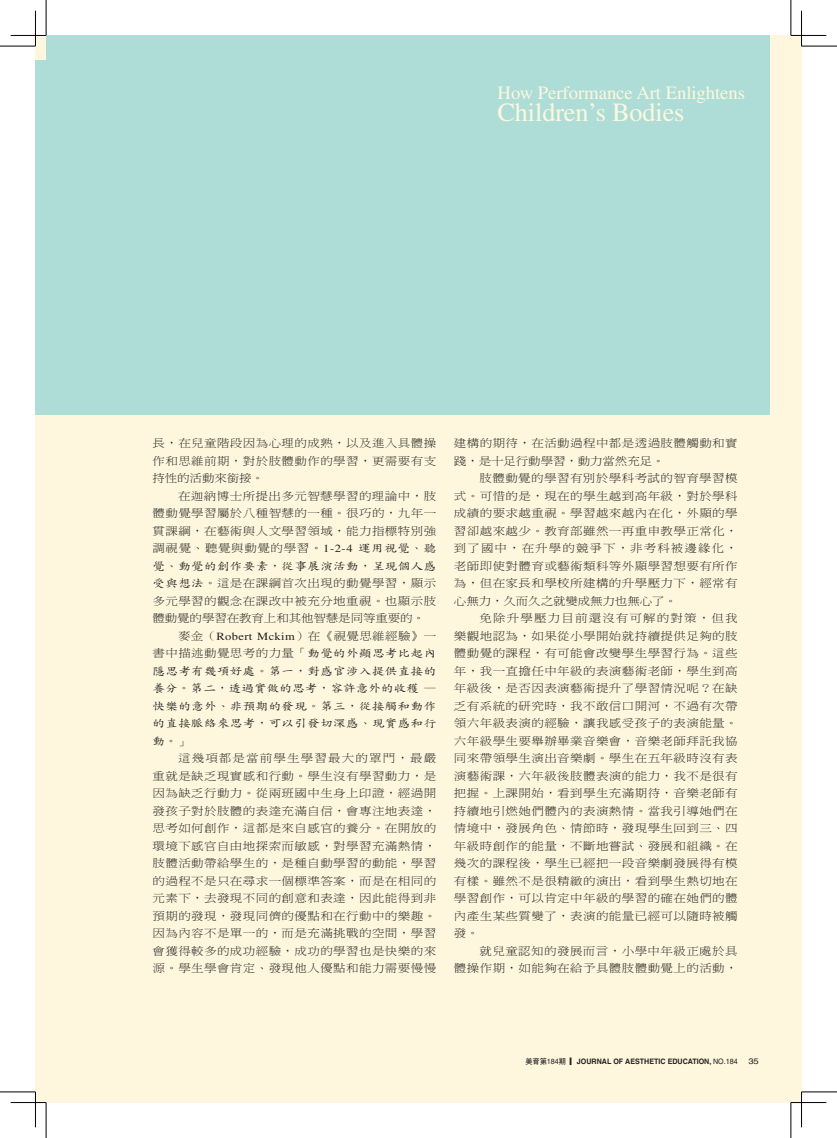
<style>
.page{position:relative;width:837px;height:1138px;background:#fff}
.page>*{position:absolute;margin:0;border:0;box-sizing:border-box;transform-origin:0 0}
.t1{font:26.25px "Times";letter-spacing:-.005em;color:#fef7dd}
.t2{font:18.75px "Times";letter-spacing:-.005em;color:#fef7dd}
.t3{font:11px/17.5px "DF Ming Std W3";letter-spacing:.03em;color:#231f20;text-align:justify;scale:1.14 1}
.t4{font:11px/17.5px "DF Kai Shu Std W5";letter-spacing:.03em;color:#231f20;text-align:justify;scale:1.14 1}
.t5{font:8px "Helvetica";color:#231f20;scale:1.18 1}
.t6{font:700 7.5px "Helvetica";color:#231f20;scale:.95 1}
.s1{font-family:"Times"}
.s2{font-family:"DF Kai Shu Std W5"}
.s3{font-family:"DF Ming Std W3"}
.s4{font-family:"DF Hei Bd HK BF";font-weight:400}
.s5{font-weight:400}
</style>
<div class="page">
<div style="left:35px;top:35px;width:766px;height:1067px;background:#aeddd8"></div>
<div style="left:35px;top:415px;width:755px;height:687px;background:#fef7dd"></div>
<div style="left:769px;top:35px;width:32px;height:1067px;background:#fef7dd"></div>
<div style="left:35px;top:35px;width:11px;height:25px;background:#fef7dd"></div>
<hr style="left:11px;top:1101px;width:35px;height:2px;background:#fff">
<hr style="left:790px;top:1101px;width:36px;height:2px;background:#fff">
<hr style="left:800px;top:11px;width:2px;height:35px;background:#fff">
<hr style="left:800px;top:1091px;width:2px;height:36px;background:#fff">
<hr style="left:0;top:46px;width:35px;height:1px;background:#000">
<hr style="left:801px;top:46px;width:35px;height:1px;background:#000">
<hr style="left:0;top:1091px;width:35px;height:1px;background:#000">
<hr style="left:801px;top:1091px;width:35px;height:1px;background:#000">
<hr style="left:46px;top:0;width:1px;height:35px;background:#000">
<hr style="left:46px;top:1102px;width:1px;height:35px;background:#000">
<hr style="left:790px;top:0;width:1px;height:35px;background:#000">
<hr style="left:790px;top:1102px;width:1px;height:35px;background:#000">
<hr style="left:11px;top:35px;width:35px;height:1px;background:#000">
<hr style="left:790px;top:35px;width:36px;height:1px;background:#000">
<hr style="left:11px;top:1102px;width:35px;height:1px;background:#000">
<hr style="left:790px;top:1102px;width:36px;height:1px;background:#000">
<hr style="left:35px;top:11px;width:1px;height:35px;background:#000">
<hr style="left:35px;top:1091px;width:1px;height:36px;background:#000">
<hr style="left:801px;top:11px;width:1px;height:35px;background:#000">
<hr style="left:801px;top:1091px;width:1px;height:36px;background:#000">
<h2 class="t2" style="left:497px;top:82px;width:249px">How Performance Art Enlightens</h2>
<h1 class="t1" style="left:497px;top:98px;width:188px">Children’s Bodies</h1>
<p class="t3" style="left:152px;top:434px;width:250px">長，在兒童階段因為心理的成熟，以及進入具體操作和思維前期，對於肢體動作的學習，更需要有支持性的活動來銜接。</p>
<p class="t3" style="left:152px;top:486px;width:250px;text-indent:26px">在迦納博士所提出多元智慧學習的理論中，肢體動覺學習屬於八種智慧的一種。很巧的，九年一貫課綱，在藝術與人文學習領域，能力指標特別強調視覺、聽覺與動覺的學習。<span class="s1">1-2-4</span> <span class="s2">運用視覺、聽</span></p>
<p class="t4" style="left:152px;top:556px;width:250px">覺、動覺的創作要素，從事展演活動，呈現個人感</p>
<p class="t3" style="left:152px;top:574px;width:250px"><span class="s2">受與想法</span>。這是在課綱首次出現的動覺學習，顯示多元學習的觀念在課改中被充分地重視。也顯示肢體動覺的學習在教育上和其他智慧是同等重要的。</p>
<p class="t3" style="left:152px;top:626px;width:250px;text-align:right">麥金（<span class="s1">Robert Mckim</span>）在《視覺思維經驗》一<br>書中描述動覺思考的力量「<span class="s2">動覺的外顯思考比起內</span></p>
<p class="t4" style="left:152px;top:661px;width:250px">隱思考有幾項好處。第一，對感官涉入提供直接的養分。第二，透過實做的思考，容許意外的收穫 —快樂的意外、非預期的發現。第三，從接觸和動作的直接脈絡來思考，可以引發切深感、現實感和行動。<span class="s3">」</span></p>
<p class="t3" style="left:152px;top:749px;width:250px;text-indent:26px">這幾項都是當前學生學習最大的罩門，最嚴重就是缺乏現實感和行動。學生沒有學習動力，是因為缺乏行動力。從兩班國中生身上印證，經過開發孩子對於肢體的表達充滿自信，會專注地表達，思考如何創作，這都是來自感官的養分。在開放的環境下感官自由地探索而敏感，對學習充滿熱情，肢體活動帶給學生的，是種自動學習的動能，學習的過程不是只在尋求一個標準答案，而是在相同的元素下，去發現不同的創意和表達，因此能得到非預期的發現，發現同儕的優點和在行動中的樂趣。因為內容不是單一的，而是充滿挑戰的空間，學習會獲得較多的成功經驗，成功的學習也是快樂的來源。學生學會肯定、發現他人優點和能力需要慢慢</p>
<p class="t3" style="left:454px;top:434px;width:250px">建構的期待，在活動過程中都是透過肢體觸動和實踐，是十足行動學習，動力當然充足。</p>
<p class="t3" style="left:454px;top:469px;width:250px;text-indent:26px">肢體動覺的學習有別於學科考試的智育學習模式。可惜的是，現在的學生越到高年級，對於學科成績的要求越重視。學習越來越內在化，外顯的學習卻越來越少。教育部雖然一再重申教學正常化，到了國中，在升學的競爭下，非考科被邊緣化，老師即使對體育或藝術類科等外顯學習想要有所作為，但在家長和學校所建構的升學壓力下，經常有心無力，久而久之就變成無力也無心了。</p>
<p class="t3" style="left:454px;top:609px;width:250px;text-indent:26px">免除升學壓力目前還沒有可解的對策，但我樂觀地認為，如果從小學開始就持續提供足夠的肢體動覺的課程，有可能會改變學生學習行為。這些年，我一直擔任中年級的表演藝術老師，學生到高年級後，是否因表演藝術提升了學習情況呢？在缺乏有系統的研究時，我不敢信口開河，不過有次帶領六年級表演的經驗，讓我感受孩子的表演能量。六年級學生要舉辦畢業音樂會，音樂老師拜託我協同來帶領學生演出音樂劇。學生在五年級時沒有表演藝術課，六年級後肢體表演的能力，我不是很有把握。上課開始，看到學生充滿期待，音樂老師有持續地引燃她們體內的表演熱情。當我引導她們在情境中，發展角色、情節時，發現學生回到三、四年級時創作的能量，不斷地嘗試、發展和組織。在幾次的課程後，學生已經把一段音樂劇發展得有模有樣。雖然不是很精緻的演出，看到學生熱切地在學習創作，可以肯定中年級的學習的確在她們的體內產生某些質變了，表演的能量已經可以隨時被觸發。</p>
<p class="t3" style="left:454px;top:941px;width:250px;text-align:right">就兒童認知的發展而言，小學中年級正處於具<br>體操作期，如能夠在給予具體肢體動覺上的活動，</p>
<p class="t6" style="left:525px;top:1056px;width:225px"><span class="s4">美育第</span><span class="s5">184</span><span class="s4">期 ▎</span>JOURNAL OF AESTHETIC EDUCATION, <span class="s5">NO.184</span></p>
<p class="t5" style="left:748px;top:1056px;width:6px">35</p>
</div>
